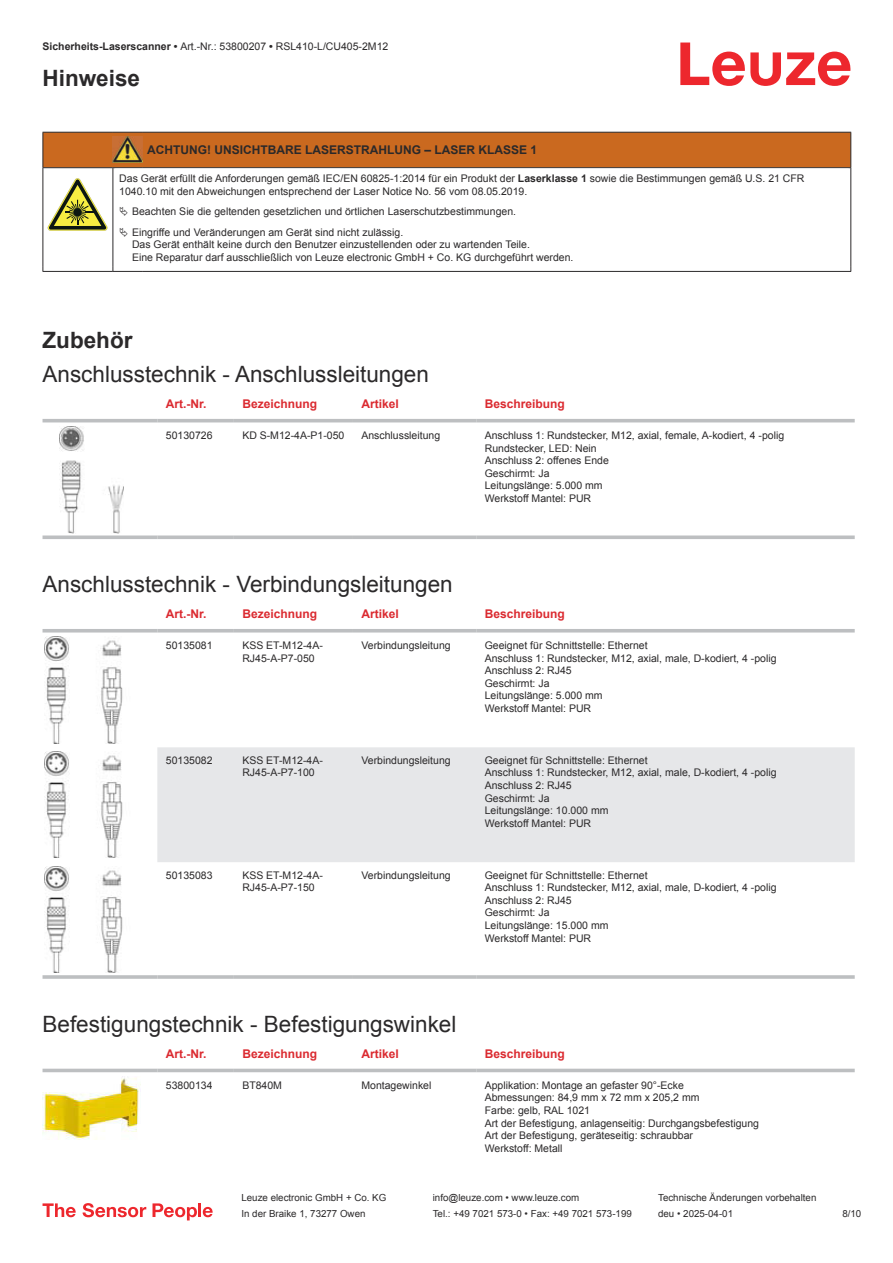
<style>
.page{position:relative;width:893px;height:1263px;background:#fff}
.page>*{position:absolute;margin:0;border:0;box-sizing:border-box;transform-origin:0 0}
.t1{font:22.5px "Arial";color:#2b292a}
.t2{font:700 22.5px "Arial";color:#2b292a}
.t3{font:700 12px "Arial";color:#db2a30}
.t4{font:700 12px "Arial";color:#2b292a}
.t5{font:10.5px/12.6px "Arial";color:#2b292a}
.t6{font:9.75px "Arial";color:#2b292a}
.s1{font-weight:700}
</style>
<div class="page">
<svg style="left:680px;top:43px;width:170px;height:43px"></svg>
<svg style="left:43px;top:422px;width:812px;height:112px"></svg>
<hr style="left:43px;top:419px;width:114px;height:3px;background:#bdbfc1">
<hr style="left:157px;top:419px;width:77px;height:3px;background:#bdbfc1">
<hr style="left:234px;top:419px;width:119px;height:3px;background:#bdbfc1">
<hr style="left:353px;top:419px;width:123px;height:3px;background:#bdbfc1">
<hr style="left:476px;top:419px;width:379px;height:3px;background:#bdbfc1">
<svg style="left:43px;top:535px;width:114px;height:4px"></svg>
<svg style="left:157px;top:535px;width:77px;height:4px"></svg>
<svg style="left:234px;top:535px;width:119px;height:4px"></svg>
<svg style="left:353px;top:535px;width:123px;height:4px"></svg>
<svg style="left:476px;top:535px;width:379px;height:4px;background:#c5c7c8"></svg>
<img style="left:59px;top:427px;width:65px;height:106px">
<div style="left:157px;top:747px;width:698px;height:115px;background:#e6e7e9"></div>
<hr style="left:43px;top:629px;width:114px;height:3px;background:#bdbfc1">
<hr style="left:157px;top:629px;width:77px;height:3px;background:#bdbfc1">
<hr style="left:234px;top:629px;width:119px;height:3px;background:#bdbfc1">
<hr style="left:353px;top:629px;width:123px;height:3px;background:#bdbfc1">
<hr style="left:476px;top:629px;width:379px;height:3px;background:#bdbfc1">
<hr style="left:43px;top:975px;width:114px;height:4px;background:#c3c5c7">
<svg style="left:157px;top:975px;width:77px;height:4px"></svg>
<hr style="left:234px;top:975px;width:119px;height:4px;background:#c4c6c7">
<hr style="left:353px;top:975px;width:123px;height:4px;background:#c3c5c7">
<svg style="left:476px;top:975px;width:379px;height:4px;background:#c3c5c7"></svg>
<img style="left:45px;top:637px;width:78px;height:106px">
<img style="left:45px;top:752px;width:78px;height:106px">
<img style="left:45px;top:866px;width:78px;height:107px">
<svg style="left:43px;top:1068px;width:812px;height:17px"></svg>
<hr style="left:43px;top:1069px;width:114px;height:3px;background:#bdbfc1">
<hr style="left:157px;top:1069px;width:77px;height:3px;background:#bdbfc1">
<hr style="left:234px;top:1069px;width:119px;height:3px;background:#bdbfc1">
<hr style="left:353px;top:1069px;width:123px;height:3px;background:#bdbfc1">
<hr style="left:476px;top:1069px;width:379px;height:3px;background:#bdbfc1">
<img style="left:43px;top:1076px;width:97px;height:64px">
<svg style="left:43px;top:1203px;width:33px;height:14px"></svg>
<svg style="left:83px;top:1203px;width:63px;height:14px"></svg>
<svg style="left:153px;top:1203px;width:44px;height:17px"></svg>
<hr style="left:198px;top:1203px;width:3px;height:14px;background:#ed272d">
<svg style="left:203px;top:1207px;width:10px;height:10px"></svg>
<div style="left:44px;top:133px;width:806px;height:34px;background:#ca691f"></div>
<svg style="left:44px;top:168px;width:806px;height:103px"></svg>
<hr style="left:43px;top:132px;width:70px;height:1px;background:#2b292a">
<hr style="left:43px;top:133px;width:1px;height:34px;background:#2b292a">
<hr style="left:43px;top:167px;width:70px;height:1px;background:#2b292a">
<hr style="left:113px;top:132px;width:30px;height:1px;background:#2b292a">
<hr style="left:113px;top:167px;width:30px;height:1px;background:#2b292a">
<hr style="left:143px;top:132px;width:708px;height:1px;background:#2b292a">
<hr style="left:850px;top:133px;width:1px;height:34px;background:#2b292a">
<hr style="left:143px;top:167px;width:708px;height:1px;background:#2b292a">
<hr style="left:43px;top:168px;width:1px;height:99px;background:#2b292a">
<hr style="left:113px;top:168px;width:1px;height:99px;background:#2b292a">
<hr style="left:850px;top:168px;width:1px;height:99px;background:#2b292a">
<hr style="left:43px;top:271px;width:70px;height:1px;background:#2b292a">
<hr style="left:113px;top:271px;width:30px;height:1px;background:#2b292a">
<hr style="left:143px;top:271px;width:708px;height:1px;background:#2b292a">
<img style="left:113px;top:136px;width:30px;height:27px">
<svg style="left:47px;top:178px;width:60px;height:53px"></svg>
<svg style="left:115px;top:169px;width:734px;height:98px"></svg>
<svg style="left:120px;top:207px;width:8px;height:9px"></svg>
<svg style="left:120px;top:227px;width:8px;height:10px"></svg>
<p class="t5" style="left:43px;top:41px;width:347px"><span class="s1">Sicherheits-Laserscanner •</span> Art.-Nr.: 53800207 <span class="s1">•</span> RSL410-L/CU405-2M12</p>
<h1 class="t2" style="left:43px;top:70px;width:99px">Hinweise</h1>
<p class="t4" style="left:147px;top:145px;width:391px">ACHTUNG! UNSICHTBARE LASERSTRAHLUNG – LASER KLASSE 1</p>
<p class="t5" style="left:119px;top:173px;width:687px">Das Gerät erfüllt die Anforderungen gemäß IEC/EN 60825-1:2014 für ein Produkt der <span class="s1">Laserklasse 1</span> sowie die Bestimmungen gemäß U.S. 21 CFR<br>1040.10 mit den Abweichungen entsprechend der Laser Notice No. 56 vom 08.05.2019.</p>
<p class="t5" style="left:132px;top:202px;width:386px;line-height:20.2px">Beachten Sie die geltenden gesetzlichen und örtlichen Laserschutzbestimmungen.<br>Eingriffe und Veränderungen am Gerät sind nicht zulässig.</p>
<p class="t5" style="left:132px;top:239px;width:443px">Das Gerät enthält keine durch den Benutzer einzustellenden oder zu wartenden Teile.<br>Eine Reparatur darf ausschließlich von Leuze electronic GmbH + Co. KG durchgeführt werden.</p>
<h1 class="t2" style="left:43px;top:332px;width:92px">Zubehör</h1>
<h1 class="t1" style="left:43px;top:365px;width:388px">Anschlusstechnik - Anschlussleitungen</h1>
<p class="t3" style="left:166px;top:399px;width:42px">Art.-Nr.</p>
<p class="t3" style="left:242px;top:399px;width:76px">Bezeichnung</p>
<p class="t3" style="left:361px;top:399px;width:39px">Artikel</p>
<p class="t3" style="left:485px;top:399px;width:82px">Beschreibung</p>
<p class="t5" style="left:166px;top:430px;width:48px">50130726</p>
<p class="t5" style="left:242px;top:430px;width:104px">KD S-M12-4A-P1- 050</p>
<p class="t5" style="left:361px;top:430px;width:80px">Anschlussleitung</p>
<p class="t5" style="left:485px;top:430px;width:301px">Anschluss 1: Rundstecker, M12, axial, female, A-kodiert, 4 -polig<br>Rundstecker, LED: Nein<br>Anschluss 2: offenes Ende<br>Geschirmt: Ja<br>Leitungslänge: 5.000 mm<br>Werkstoff Mantel: PUR</p>
<h1 class="t1" style="left:43px;top:575px;width:412px">Anschlusstechnik - Verbindungsleitungen</h1>
<p class="t3" style="left:166px;top:609px;width:42px">Art.-Nr.</p>
<p class="t3" style="left:242px;top:609px;width:76px">Bezeichnung</p>
<p class="t3" style="left:361px;top:609px;width:39px">Artikel</p>
<p class="t3" style="left:485px;top:609px;width:82px">Beschreibung</p>
<p class="t5" style="left:166px;top:640px;width:48px">50135081</p>
<p class="t5" style="left:242px;top:640px;width:82px">KSS ET-M12-4A-<br>RJ45-A-P7-050</p>
<p class="t5" style="left:361px;top:640px;width:91px">Verbindungsleitung</p>
<p class="t5" style="left:485px;top:640px;width:293px">Geeignet für Schnittstelle: Ethernet<br>Anschluss 1: Rundstecker, M12, axial, male, D-kodiert, 4 -polig<br>Anschluss 2: RJ45<br>Geschirmt: Ja<br>Leitungslänge: 5.000 mm<br>Werkstoff Mantel: PUR</p>
<p class="t5" style="left:166px;top:755px;width:48px">50135082</p>
<p class="t5" style="left:242px;top:755px;width:82px">KSS ET-M12-4A-<br>RJ45-A-P7-100</p>
<p class="t5" style="left:361px;top:755px;width:91px">Verbindungsleitung</p>
<p class="t5" style="left:485px;top:755px;width:293px">Geeignet für Schnittstelle: Ethernet<br>Anschluss 1: Rundstecker, M12, axial, male, D-kodiert, 4 -polig<br>Anschluss 2: RJ45<br>Geschirmt: Ja<br>Leitungslänge: 10.000 mm<br>Werkstoff Mantel: PUR</p>
<p class="t5" style="left:166px;top:869px;width:48px">50135083</p>
<p class="t5" style="left:242px;top:869px;width:82px">KSS ET-M12-4A-<br>RJ45-A-P7-150</p>
<p class="t5" style="left:361px;top:869px;width:91px">Verbindungsleitung</p>
<p class="t5" style="left:485px;top:869px;width:293px">Geeignet für Schnittstelle: Ethernet<br>Anschluss 1: Rundstecker, M12, axial, male, D-kodiert, 4 -polig<br>Anschluss 2: RJ45<br>Geschirmt: Ja<br>Leitungslänge: 15.000 mm<br>Werkstoff Mantel: PUR</p>
<h1 class="t1" style="left:43px;top:1015px;width:415px">Befestigungstechnik - Befestigungswinkel</h1>
<p class="t3" style="left:166px;top:1049px;width:42px">Art.-Nr.</p>
<p class="t3" style="left:242px;top:1049px;width:76px">Bezeichnung</p>
<p class="t3" style="left:361px;top:1049px;width:39px">Artikel</p>
<p class="t3" style="left:485px;top:1049px;width:82px">Beschreibung</p>
<p class="t5" style="left:166px;top:1080px;width:48px">53800134</p>
<p class="t5" style="left:242px;top:1080px;width:41px">BT840M</p>
<p class="t5" style="left:361px;top:1080px;width:72px">Montagewinkel</p>
<p class="t5" style="left:485px;top:1080px;width:276px">Applikation: Montage an gefaster 90°-Ecke<br>Abmessungen: 84,9 mm x 72 mm x 205,2 mm<br>Farbe: gelb, RAL 1021<br>Art der Befestigung, anlagenseitig: Durchgangsbefestigung Art der Befestigung, geräteseitig: schraubbar<br>Werkstoff: Metall</p>
<p class="t6" style="left:241px;top:1194px;width:146px">Leuze electronic GmbH + Co. KG</p>
<p class="t6" style="left:433px;top:1194px;width:148px">info@leuze.com • www.leuze.com</p>
<p class="t6" style="left:658px;top:1194px;width:160px">Technische Änderungen vorbehalten</p>
<p class="t6" style="left:241px;top:1210px;width:126px">In der Braike 1, 73277 Owen</p>
<p class="t6" style="left:433px;top:1210px;width:201px">Tel.: +49 7021 573-0 • Fax: +49 7021 573-199</p>
<p class="t6" style="left:658px;top:1210px;width:76px">deu • 2025-04-01</p>
<p class="t6" style="left:842px;top:1210px;width:20px">8 /10</p>
</div>
